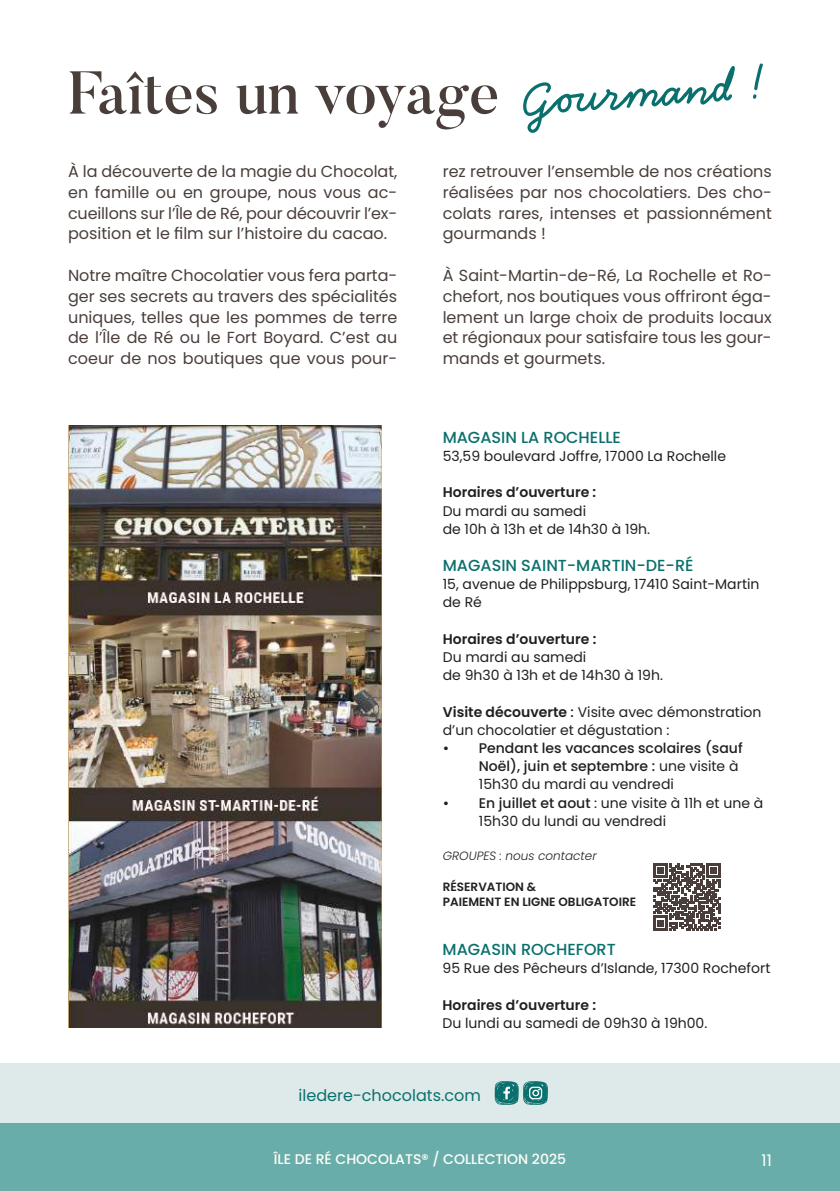
<style>
.page{position:relative;width:840px;height:1191px;background:#fff}
.page>*{position:absolute;margin:0;border:0;box-sizing:border-box;transform-origin:0 0}
.t1{font:500 60px "Butler";color:#493e3a}
.t2{font:700 54px "Handsome Pro";color:#0a706d}
.t3{font:16px/20.8px "Poppins";color:#493e3a;text-align:justify}
.t4{font:500 16px "Poppins";color:#0a706d}
.t5{font:16px "Poppins";color:#0a706d}
.t6{font:16px "Poppins";color:#fffef8}
.t7{font:14px/18.2px "Poppins";color:#231f20}
.t8{font:500 14px/18.2px "Poppins";color:#231f20}
.t9{font:600 14px "Poppins";color:#231f20}
.t10{font:500 14px "Poppins";color:#fffef8}
.t11{font:600 12px/15.6px "Poppins";color:#231f20}
.t12{font:italic 300 12px "Poppins";color:#231f20}
.s1{font-weight:600}
.s2{font-weight:500}
.s3{font-weight:400}
</style>
<div class="page">
<div style="left:0;top:1123px;width:839px;height:68px;background:#69adaa"></div>
<div style="left:0;top:1063px;width:839px;height:60px;background:#ddeae9"></div>
<svg style="left:653px;top:863px;width:67px;height:67px"></svg>
<svg style="left:494px;top:1081px;width:53px;height:24px"></svg>
<img style="left:68px;top:426px;width:313px;height:601px">
<h2 class="t2" style="left:520px;top:67px;width:243px;rotate:-4deg">Gou rmand !</h2>
<h1 class="t1" style="left:68px;top:55px;width:432px">Faîtes un voyage</h1>
<p class="t3" style="left:68px;top:161px;width:330px">À la découverte de la magie du Chocolat, en famille ou en groupe, nous vous ac&shy;cueillons sur l’Île de Ré, pour découvrir l’ex&shy;position et le film sur l’histoire du cacao.</p>
<p class="t3" style="left:68px;top:265px;width:330px">Notre maître Chocolatier vous fera parta&shy;ger ses secrets au travers des spécialités uniques, telles que les pommes de terre de l’Île de Ré ou le Fort Boyard. C’est au coeur de nos boutiques que vous pour-</p>
<p class="t3" style="left:442px;top:161px;width:330px">rez retrouver l’ensemble de nos créations réalisées par nos chocolatiers. Des cho&shy;colats rares, intenses et passionnément gourmands !</p>
<p class="t3" style="left:442px;top:265px;width:330px">À Saint-Martin-de-Ré, La Rochelle et Ro&shy;chefort, nos boutiques vous offriront éga&shy;lement un large choix de produits locaux et régionaux pour satisfaire tous les gour&shy;mands et gourmets.</p>
<p class="t4" style="left:442px;top:428px;width:180px">MAGASIN LA ROCHELLE</p>
<p class="t7" style="left:442px;top:447px;width:285px">53,59 boulevard Joffre, 17000 La Rochelle</p>
<p class="t9" style="left:442px;top:484px;width:155px">Horaires d’ouverture :</p>
<p class="t7" style="left:442px;top:501px;width:209px">Du mardi au samedi<br>de 10h à 13h et de 14h30 à 19h.</p>
<p class="t4" style="left:442px;top:556px;width:252px">MAGASIN SAINT-MARTIN-DE-RÉ</p>
<p class="t7" style="left:442px;top:575px;width:318px">15, avenue de Philippsburg, 17410 Saint-Martin de Ré</p>
<p class="t9" style="left:442px;top:630px;width:155px">Horaires d’ouverture :</p>
<p class="t7" style="left:442px;top:648px;width:221px">Du mardi au samedi<br>de 9h30 à 13h et de 14h30 à 19h.</p>
<p class="t7" style="left:442px;top:702px;width:320px"><span class="s1">Visite découverte</span> <span class="s2">:</span> Visite avec démonstration d’un chocolatier et dégustation :</p>
<p class="t8" style="left:478px;top:739px;width:265px;text-indent:-36px">• Pendant les vacances scolaires (sauf<br>Noël), juin et septembre : <span class="s3">une visite à<br>15h30 du mardi au vendredi</span></p>
<p class="t7" style="left:478px;top:793px;width:286px;text-indent:-36px"><span class="s2">• En juillet et aout</span> : une visite à 11h et une à<br>15h30 du lundi au vendredi</p>
<p class="t12" style="left:442px;top:848px;width:155px">GROUPES : nous contacter</p>
<p class="t11" style="left:442px;top:879px;width:195px">RÉSERVATION &amp;<br>PAIEMENT EN LIGNE OBLIGATOIRE</p>
<p class="t4" style="left:442px;top:940px;width:174px">MAGASIN ROCHEFORT</p>
<p class="t7" style="left:442px;top:959px;width:329px">95 Rue des Pêcheurs d’Islande, 17300 Rochefort</p>
<p class="t9" style="left:442px;top:996px;width:155px">Horaires d’ouverture :</p>
<p class="t7" style="left:442px;top:1014px;width:266px">Du lundi au samedi de 09h30 à 19h00.</p>
<p class="t5" style="left:298px;top:1085px;width:184px">iledere-chocolats.com</p>
<p class="t10" style="left:274px;top:1151px;width:293px">ÎLE DE RÉ CHOCOLATS® / COLLECTION 2025</p>
<p class="t6" style="left:761px;top:1151px;width:12px">11</p>
</div>
